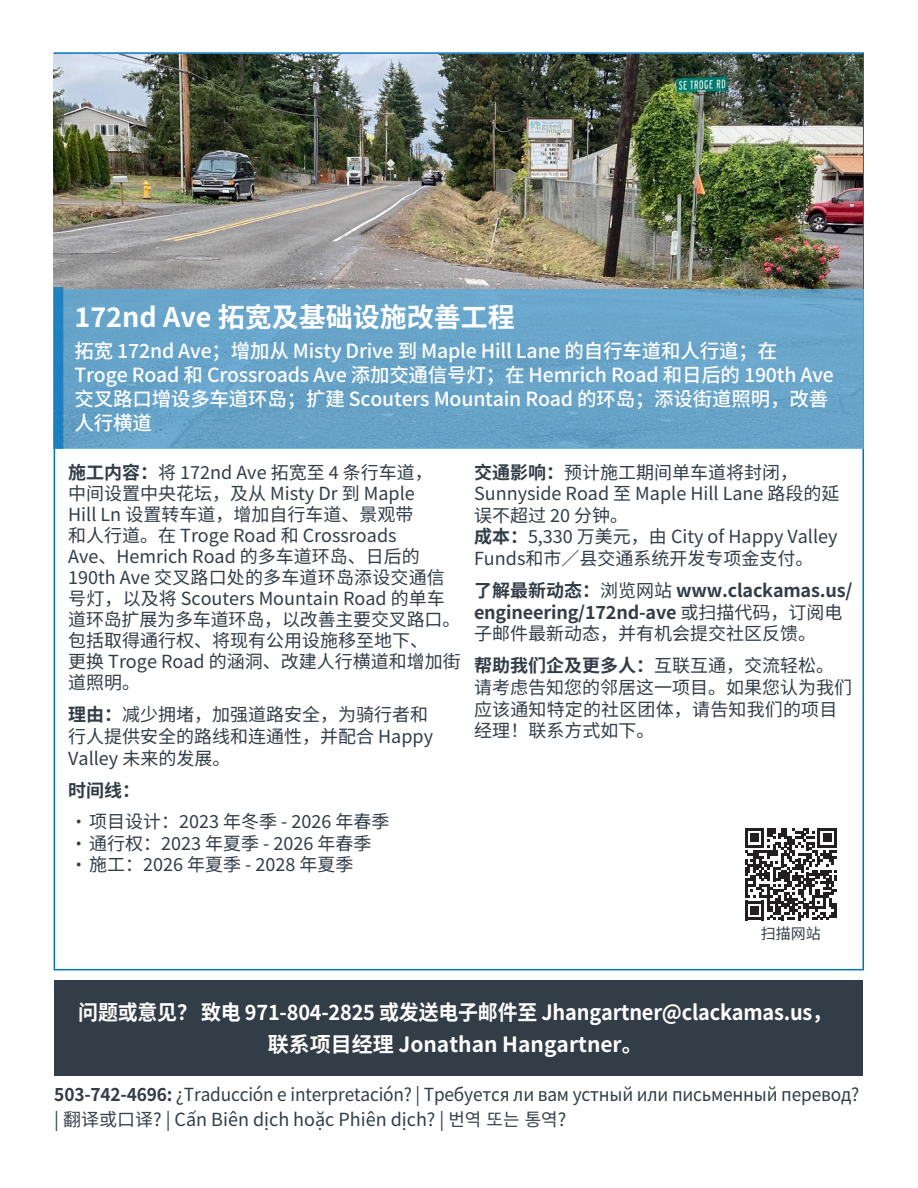
<style>
.page{position:relative;width:918px;height:1188px;background:#fff}
.page>*{position:absolute;margin:0;border:0;box-sizing:border-box;transform-origin:0 0}
.white_Headline{font:700 27px "Noto Sans SC";color:#fff}
.question_text{font:700 21px/31.5px "Noto Sans SC";letter-spacing:-.01em;color:#fff;text-align:center;scale:.95 1}
.white_italic_subhead{font:500 19.5px/24px "Noto Sans SC";letter-spacing:-.01em;color:#fff}
.Body_12_14_0_7{font:18px/21px "Noto Sans SC";color:#323d47}
.Body_12_14_0_7-2{font:18px/25.5px "Noto Sans SC";color:#323d47;scale:.96 1}
.Body_12_14_0_7-3{font:700 18px/21.6px "Noto Sans SC";letter-spacing:-.01em;color:#323d47}
.Body_12_14_0_0{font:18px/21.6px "Noto Sans SC";color:#323d47}
.Body_12_14_0_0-2{font:15px "Noto Sans SC";color:#323d47}
.s1{font-weight:700}
.s2{font-weight:400}
.s3{font-family:"Roboto"}
.s4{color:#3a434c}
.s5{font-family:"Noto Sans KR";color:#3a434c}
</style>
<div class="page">
<img style="left:54px;top:54px;width:808px;height:235px">
<div style="left:54px;top:981px;width:808px;height:95px;background:#323d47"></div>
<div style="left:54px;top:289px;width:810px;height:159px;background:#69a5c9"></div>
<div style="left:54px;top:287px;width:9px;height:162px;background:#1e80bf"></div>
<svg style="left:745px;top:828px;width:92px;height:92px"></svg>
<p class="white_Headline" style="left:75px;top:302px;width:442px">172nd Ave 拓宽及基础设施改善工程</p>
<p class="white_italic_subhead" style="left:75px;top:340px;width:761px">拓宽 172nd Ave；增加从 Misty Drive 到 Maple Hill Lane 的自行车道和人行道；在Troge Road 和 Crossroads Ave 添加交通信号灯；在 Hemrich Road 和日后的 190th Ave交叉路口增设多车道环岛；扩建 Scouters Mountain Road 的环岛；添设街道照明，改善人行横道</p>
<p class="Body_12_14_0_0" style="left:474px;top:462px;width:367px"><span class="s1">交通影响：</span>预计施工期间单车道将封闭，<br>Sunnyside Road 至 Maple Hill Lane 路段的延误不超过 20 分钟。</p>
<p class="Body_12_14_0_7" style="left:474px;top:526px;width:365px;line-height:21.6px"><span class="s1">成本：</span>5,330 万美元，由 City of Happy Valley<br>Funds和市／县交通系统开发专项金支付。</p>
<p class="Body_12_14_0_7-3" style="left:474px;top:580px;width:380px">了解最新动态：<span class="s2">浏览网站</span> www.clackamas.us/ engineering/172nd-ave <span class="s2">或扫描代码，订阅电子邮件最新动态，并有机会提交社区反馈。</span></p>
<p class="Body_12_14_0_7" style="left:474px;top:655px;width:379px;line-height:21.6px"><span class="s1">帮助我们企及更多人：</span>互联互通，交流轻松。请考虑告知您的邻居这一项目。如果您认为我们应该通知特定的社区团体，请告知我们的项目经理！联系方式如下。</p>
<p class="Body_12_14_0_7" style="left:68px;top:463px;width:394px"><span class="s1">施工内容：</span>将 172nd Ave 拓宽至 4 条行车道，<br>中间设置中央花坛，及从 Misty Dr 到 Maple<br>Hill Ln 设置转车道，增加自行车道、景观带<br>和人行道。在 Troge Road 和 Crossroads<br>Ave、Hemrich Road 的多车道环岛、日后的<br>190th Ave 交叉路口处的多车道环岛添设交通信号灯，以及将 Scouters Mountain Road 的单车道环岛扩展为多车道环岛，以改善主要交叉路口。包括取得通行权、将现有公用设施移至地下、<br>更换 Troge Road 的涵洞、改建人行横道和增加街道照明。</p>
<p class="Body_12_14_0_7" style="left:68px;top:704px;width:366px;line-height:21.6px"><span class="s1">理由：</span>减少拥堵，加强道路安全，为骑行者和行人提供安全的路线和连通性，并配合 Happy<br>Valley 未来的发展。</p>
<p class="Body_12_14_0_7-3" style="left:68px;top:780px;width:73px">时间线：</p>
<p class="Body_12_14_0_7" style="left:76px;top:812px;width:315px"><span class="s3">•</span> 项目设计：2023 年冬季 - 2026 年春季</p>
<p class="Body_12_14_0_7" style="left:76px;top:833px;width:297px"><span class="s3">•</span> 通行权：2023 年夏季 - 2026 年春季</p>
<p class="Body_12_14_0_7" style="left:76px;top:855px;width:279px"><span class="s3">•</span> 施工：2026 年夏季 - 2028 年夏季</p>
<p class="Body_12_14_0_0-2" style="left:761px;top:925px;width:61px">扫描网站</p>
<p class="question_text" style="left:78px;top:997px;width:795px">问题或意见？ 致电 971-804-2825 或发送电子邮件至 Jhangartner@clackamas.us，联系项目经理 Jonathan Hangartner。</p>
<p class="Body_12_14_0_7-2" style="left:54px;top:1082px;width:840px"><span class="s1">503-742-4696:</span> ¿Traducción e interpretación? | Требуется ли вам устный или письменный перевод? | <span class="s4">翻译或口译</span>? | Cấn Biên dịch hoặc Phiên dịch? | <span class="s5">번역 또는 통역</span>?</p>
</div>
